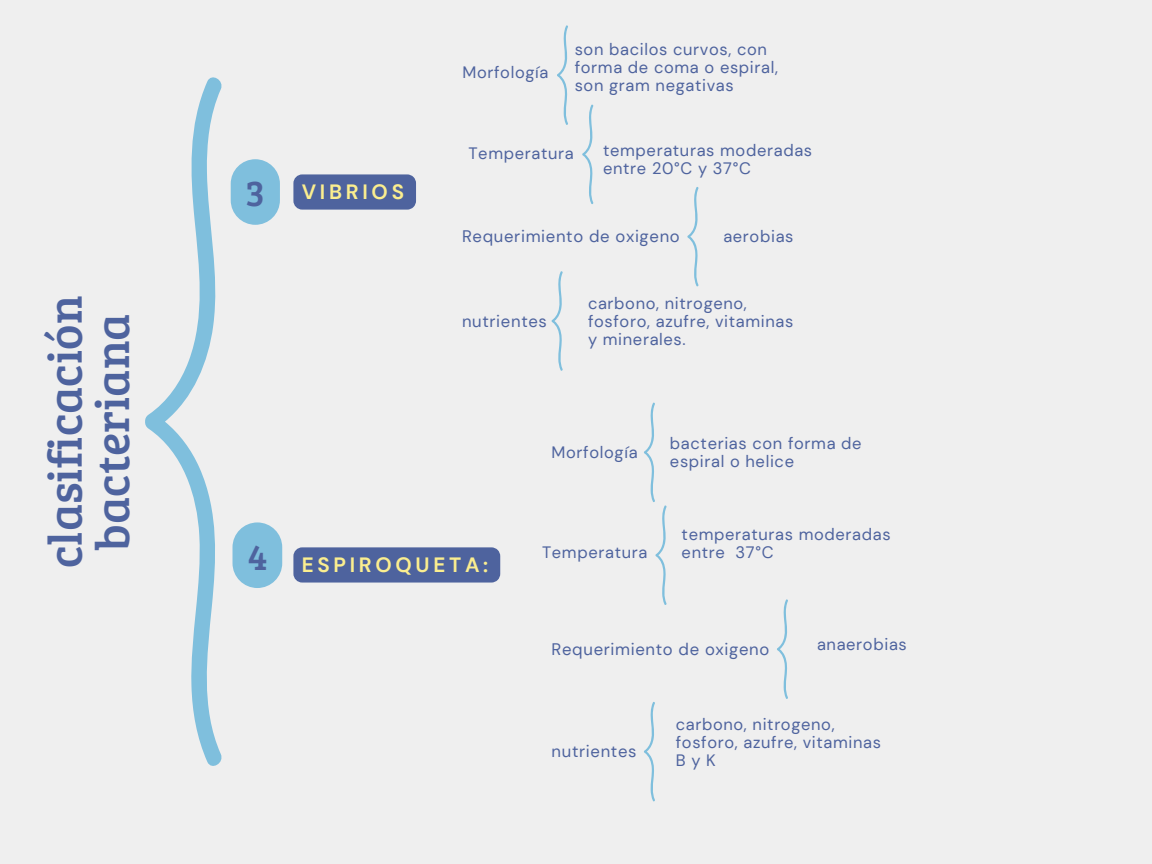
<style>
.page{position:relative;width:1152px;height:864px;background:#efefef}
.page>*{position:absolute;margin:0;border:0;box-sizing:border-box;transform-origin:0 0}
.t1{font:48px/47.2px "Bree Serif";color:#4e639e;text-align:center}
.t2{font:37.2px "Bree Serif";color:#4e639e}
.t3{font:700 20.7px "DM Sans";letter-spacing:.18em;color:#fbee8f}
.t4{font:16.65px "DM Sans";letter-spacing:.04em;color:#4e639e}
.t5{font:16.5px/18px "DM Sans";letter-spacing:.04em;color:#4e639e}
</style>
<div class="page">
<svg style="left:145px;top:77px;width:77px;height:689px"></svg>
<div style="left:231px;top:159px;width:49px;height:66px;background:#7fbfdd;border-radius:25px"></div>
<div style="left:233px;top:522px;width:49px;height:66px;background:#7fbfdd;border-radius:25px"></div>
<div style="left:293px;top:547px;width:207px;height:36px;background:#4e639e"></div>
<svg style="left:293px;top:174px;width:123px;height:36px;background:#5468a1"></svg>
<svg style="left:557px;top:25px;width:11px;height:100px"></svg>
<svg style="left:582px;top:104px;width:11px;height:100px"></svg>
<svg style="left:687px;top:187px;width:12px;height:100px"></svg>
<svg style="left:552px;top:271px;width:11px;height:100px"></svg>
<svg style="left:644px;top:402px;width:23px;height:203px"></svg>
<svg style="left:777px;top:599px;width:11px;height:100px"></svg>
<svg style="left:644px;top:702px;width:11px;height:100px"></svg>
<h1 class="t1" style="left:39px;top:568px;width:274px;rotate:-90deg">clasificación bacteriana</h1>
<p class="t5" style="left:462px;top:63px;width:88px">Morfología</p>
<p class="t5" style="left:575px;top:41px;width:205px">son bacilos curvos, con forma de coma o espiral, son gram negativas</p>
<p class="t2" style="left:246px;top:166px;width:21px">3</p>
<p class="t3" style="left:302px;top:178px;width:104px">VIBRIOS</p>
<p class="t5" style="left:468px;top:144px;width:107px">Temperatura</p>
<p class="t5" style="left:603px;top:141px;width:211px">temperaturas moderadas entre 20°C y 37°C</p>
<p class="t4" style="left:462px;top:226px;width:219px">Requerimiento de oxigeno</p>
<p class="t5" style="left:723px;top:228px;width:72px">aerobias</p>
<p class="t4" style="left:462px;top:310px;width:86px">nutrientes</p>
<p class="t5" style="left:588px;top:294px;width:207px">carbono, nitrogeno, fosforo, azufre, vitaminas y minerales.</p>
<p class="t5" style="left:552px;top:443px;width:88px">Morfología</p>
<p class="t5" style="left:670px;top:434px;width:193px">bacterias con forma de espiral o helice</p>
<p class="t2" style="left:247px;top:530px;width:21px">4</p>
<p class="t3" style="left:302px;top:551px;width:188px">ESPIROQUETA:</p>
<p class="t5" style="left:542px;top:544px;width:107px">Temperatura</p>
<p class="t5" style="left:682px;top:526px;width:211px">temperaturas moderadas entre 37°C</p>
<p class="t4" style="left:552px;top:638px;width:219px">Requerimiento de oxigeno</p>
<p class="t5" style="left:817px;top:635px;width:91px">anaerobias</p>
<h2 class="t4" style="left:552px;top:741px;width:86px">nutrientes</h2>
<p class="t5" style="left:676px;top:716px;width:207px">carbono, nitrogeno, fosforo, azufre, vitaminas<br>ByK</p>
</div>
